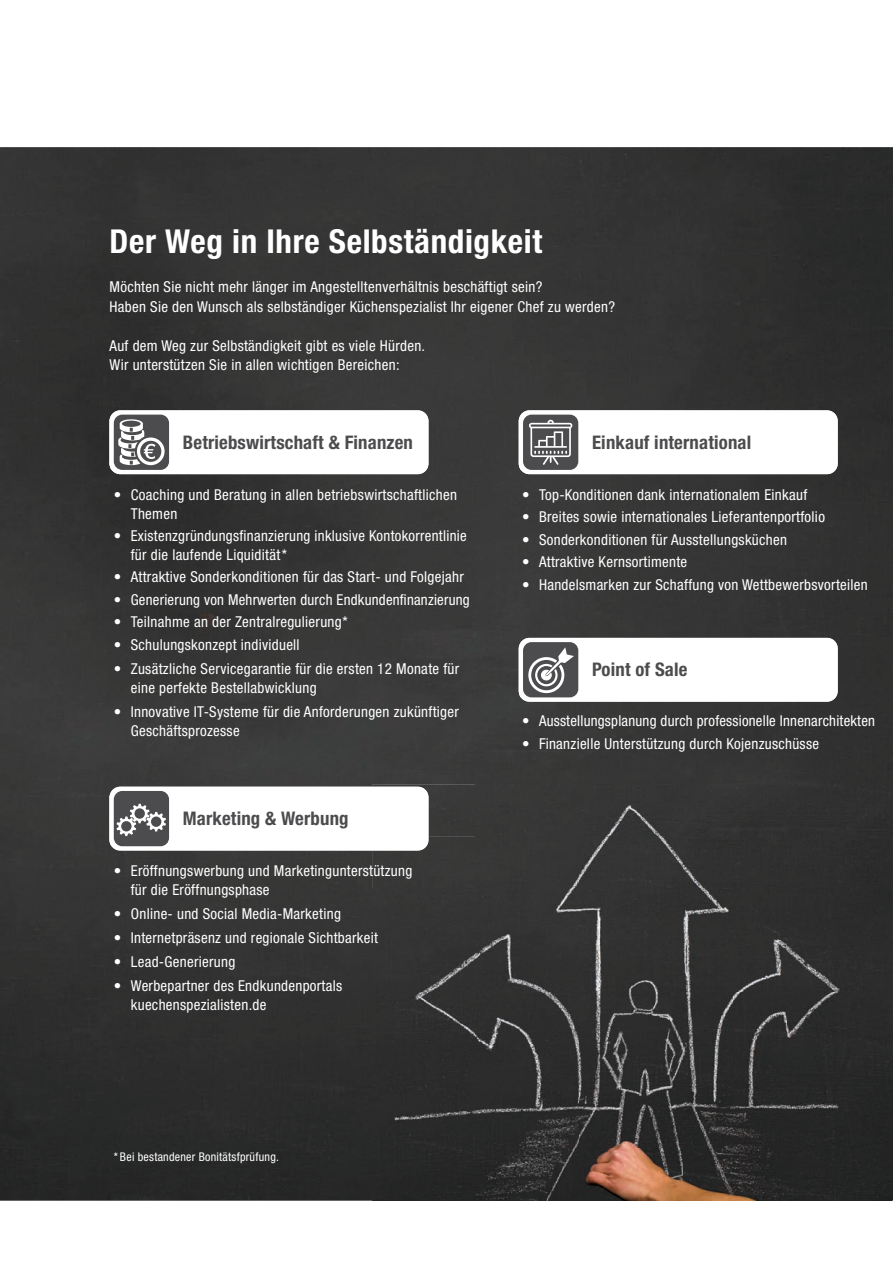
<style>
.page{position:relative;width:893px;height:1263px;background:#fff}
.page>*{position:absolute;margin:0;border:0;box-sizing:border-box;transform-origin:0 0}
.t1{font:700 condensed 33px "Helvetica Neue LT Pro";letter-spacing:.02em;color:#fff}
.t2{font:700 condensed 18.75px "Helvetica Neue LT Pro";letter-spacing:.01em;color:#4c4c4e}
.t3{font:condensed 15px/18.8px "Helvetica Neue LT Pro";letter-spacing:.02em;color:#fff}
.t4{font:condensed 12px "Helvetica Neue LT Pro";letter-spacing:.02em;color:#fff}
</style>
<div class="page">
<img style="left:0;top:147px;width:893px;height:1054px">
<div style="left:110px;top:410px;width:318px;height:64px;background:#fff;border-radius:11px"></div>
<div style="left:519px;top:410px;width:319px;height:64px;background:#fff;border-radius:11px"></div>
<div style="left:519px;top:638px;width:319px;height:64px;background:#fff;border-radius:11px"></div>
<div style="left:110px;top:787px;width:318px;height:63px;background:#fff;border-radius:11px"></div>
<div style="left:114px;top:415px;width:55px;height:55px;background:#4c4c4e;border-radius:9px"></div>
<svg style="left:118px;top:419px;width:47px;height:46px"></svg>
<div style="left:523px;top:415px;width:55px;height:55px;background:#4c4c4e;border-radius:9px"></div>
<svg style="left:529px;top:420px;width:43px;height:45px"></svg>
<div style="left:523px;top:642px;width:55px;height:55px;background:#4c4c4e;border-radius:9px"></div>
<svg style="left:528px;top:647px;width:46px;height:46px"></svg>
<div style="left:114px;top:791px;width:55px;height:55px;background:#4c4c4e;border-radius:9px"></div>
<svg style="left:117px;top:804px;width:49px;height:32px"></svg>
<img style="left:372px;top:785px;width:519px;height:416px">
<img style="left:372px;top:787px;width:56px;height:63px">
<h1 class="t1" style="left:110px;top:222px;width:434px">Der Weg in Ihre Selbständigkeit</h1>
<p class="t3" style="left:110px;top:277px;width:507px;line-height:19.5px">Möchten Sie nicht mehr länger im Angestelltenverhältnis beschäftigt sein?<br>Haben Sie den Wunsch als selbständiger Küchenspezialist Ihr eigener Chef zu werden?</p>
<p class="t3" style="left:110px;top:335px;width:317px;line-height:19.5px">Auf dem Weg zur Selbständigkeit gibt es viele Hürden.<br>Wir unterstützen Sie in allen wichtigen Bereichen:</p>
<p class="t2" style="left:183px;top:431px;width:232px">Betriebswirtschaft &amp; Finanzen</p>
<p class="t2" style="left:592px;top:431px;width:161px">Einkauf international</p>
<p class="t3" style="left:131px;top:485px;width:328px;text-indent:-17px">• Coaching und Beratung in allen betriebswirtschaftlichen<br>Themen</p>
<p class="t3" style="left:131px;top:526px;width:338px;text-indent:-17px">• Existenzgrü ndungsfinanzierung inklusive Kontokorrentlinie fü r die laufende Liquidität*</p>
<p class="t3" style="left:114px;top:567px;width:351px">• Attraktive Sonderkonditionen für das Start- und Folgejahr</p>
<p class="t3" style="left:114px;top:590px;width:357px">• Generierung von Mehrwerten durch Endkundenfinanzierung</p>
<p class="t3" style="left:114px;top:612px;width:235px">• Teilnahme an der Zentralregulierung*</p>
<p class="t3" style="left:114px;top:635px;width:187px">• Schulungskonzept individuell</p>
<p class="t3" style="left:131px;top:659px;width:330px;line-height:19.5px;text-indent:-17px">• Zusätzliche Servicegarantie fü r die ersten 12 Monate fü r eine perfekte Bestellabwicklung</p>
<p class="t3" style="left:131px;top:702px;width:330px;text-indent:-17px">• Innovative IT-Systeme für die Anforderungen zukünftiger<br>Geschäftsprozesse</p>
<p class="t2" style="left:183px;top:807px;width:167px">Marketing &amp; Werbung</p>
<p class="t3" style="left:131px;top:861px;width:283px;text-indent:-17px">• Eröffnungswerbung und Marketingunterstützung für die Eröffnungsphase</p>
<p class="t3" style="left:114px;top:904px;width:229px">• Online- und Social Media-Marketing</p>
<p class="t3" style="left:114px;top:928px;width:266px">• Internetpräsenz und regionale Sichtbarkeit</p>
<p class="t3" style="left:114px;top:952px;width:123px">• Lead-Generierung</p>
<p class="t3" style="left:131px;top:976px;width:213px;text-indent:-17px">• Werbepartner des Endkundenportals kuechenspezialisten.de</p>
<p class="t3" style="left:522px;top:485px;width:287px">• Top-Konditionen dank internationalem Einkauf</p>
<p class="t3" style="left:522px;top:507px;width:304px">• Breites sowie internationales Lieferantenportfolio</p>
<p class="t3" style="left:522px;top:530px;width:267px">• Sonderkonditionen für Ausstellungsküchen</p>
<p class="t3" style="left:522px;top:552px;width:167px">• Attraktive Kernsortimente</p>
<p class="t3" style="left:522px;top:575px;width:347px">• Handelsmarken zur Schaffung von Wettbewerbsvorteilen</p>
<p class="t2" style="left:592px;top:658px;width:97px">Point of Sale</p>
<p class="t3" style="left:522px;top:711px;width:355px">• Ausstellungsplanung durch professionelle Innenarchitekten</p>
<p class="t3" style="left:522px;top:734px;width:299px">• Finanzielle Unterstützung durch Kojenzuschüsse</p>
<p class="t4" style="left:114px;top:1150px;width:167px">* Bei bestandener Bonitätsfprüfung.</p>
</div>
